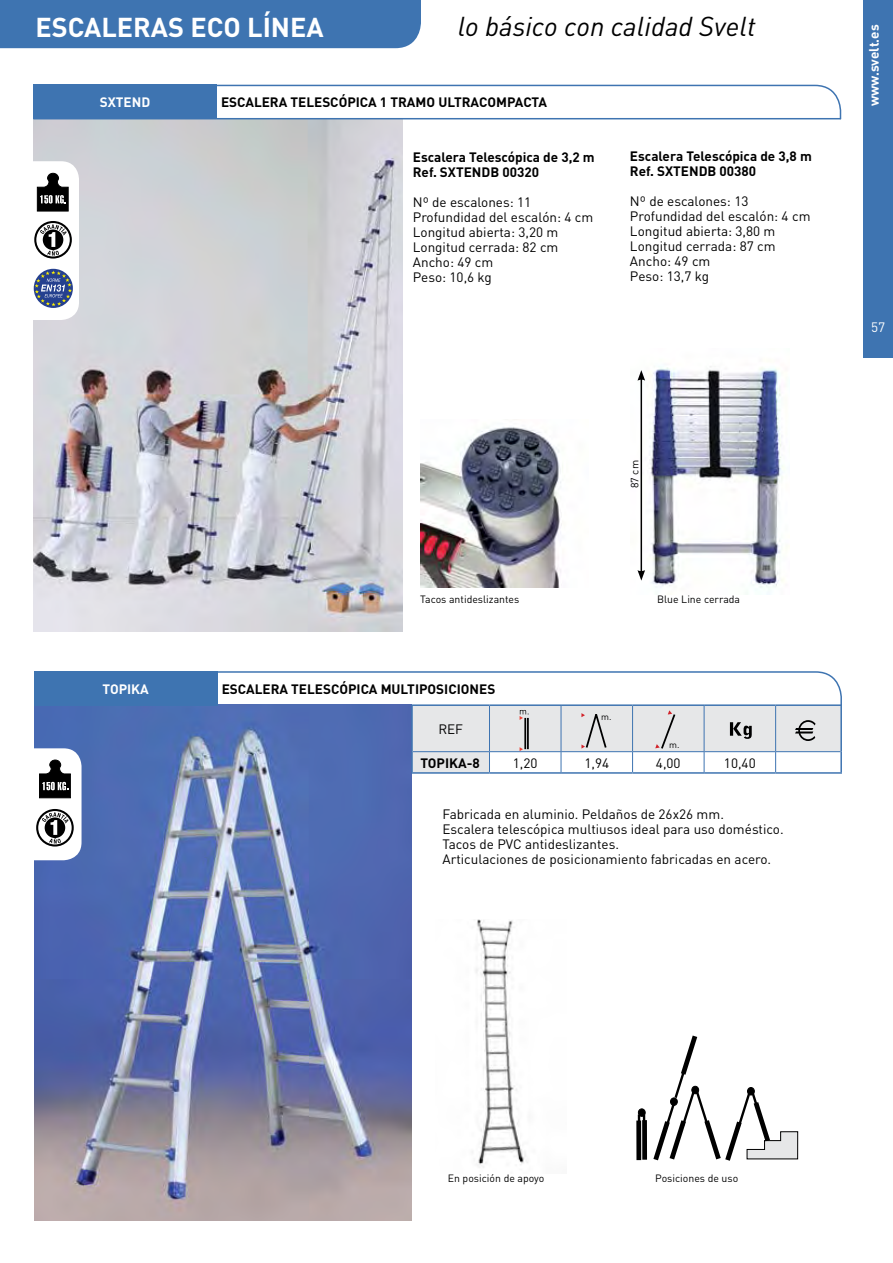
<style>
.page{position:relative;width:893px;height:1263px;background:#fff}
.page>*{position:absolute;margin:0;border:0;box-sizing:border-box;transform-origin:0 0}
.t1{font:italic 27px "DIN";color:#000}
.t2{font:700 27px "DIN";color:#fff}
.t3{font:13.5px/15px "DIN";color:#000}
.t4{font:700 13.5px/15px "DIN";color:#000}
.t5{font:700 13.5px "DIN";color:#fff}
.t6{font:13.5px "DIN";color:#fff}
.t7{font:10.5px "DIN";color:#000}
.t8{font:9px "DIN";color:#000}
</style>
<div class="page">
<div style="left:863px;top:0;width:30px;height:358px;background:#3e74b1"></div>
<div style="left:0;top:0;width:421px;height:48px;background:#3e74b1"></div>
<img style="left:34px;top:860px;width:378px;height:360px">
<svg style="left:34px;top:671px;width:808px;height:189px"></svg>
<hr style="left:527px;top:718px;width:2px;height:31px;background:#000">
<hr style="left:524px;top:718px;width:2px;height:31px;background:#000">
<img style="left:472px;top:919px;width:56px;height:249px">
<svg style="left:636px;top:1035px;width:163px;height:126px"></svg>
<div style="left:747px;top:1087px;width:7px;height:8px;background:#000;border-radius:50%"></div>
<div style="left:747px;top:1087px;width:7px;height:8px;border:1px solid #000;border-radius:50%"></div>
<div style="left:638px;top:1109px;width:7px;height:7px;background:#000;border-radius:50%"></div>
<div style="left:638px;top:1109px;width:7px;height:7px;border:1px solid #000;border-radius:50%"></div>
<img style="left:33px;top:121px;width:370px;height:510px">
<img style="left:640px;top:366px;width:144px;height:228px">
<img style="left:420px;top:427px;width:143px;height:160px">
<svg style="left:33px;top:161px;width:46px;height:159px"></svg>
<svg style="left:33px;top:84px;width:809px;height:37px"></svg>
<hr style="left:641px;top:378px;width:1px;height:194px;background:#000">
<svg style="left:637px;top:370px;width:8px;height:11px"></svg>
<svg style="left:637px;top:570px;width:8px;height:11px"></svg>
<h1 class="t2" style="left:35px;top:9px;width:172px">ESCALERAS eco</h1>
<h1 class="t2" style="left:247px;top:9px;width:16px">línea</h1>
<h1 class="t1" style="left:458px;top:10px;width:299px">lo básico con calidad Svelt</h1>
<p class="t5" style="left:100px;top:94px;width:52px">SXTEND</p>
<p class="t4" style="left:221px;top:94px;width:327px">ESCALERA TELESCÓPICA 1 TRAMO ULTRACOMPACTA</p>
<p class="t4" style="left:413px;top:149px;width:183px">Escalera Telescópica de 3,2 m<br>Ref. SXTENDB 00320</p>
<p class="t3" style="left:413px;top:194px;width:182px">Nº de escalones: 11<br>Profundidad del escalón: 4 cm<br>Longitud abierta: 3,20 m<br>Longitud cerrada: 82 cm<br>Ancho: 49 cm<br>Peso: 10,6 kg</p>
<p class="t4" style="left:630px;top:149px;width:183px">Escalera Telescópica de 3,8 m<br>Ref. SXTENDB 00380</p>
<p class="t3" style="left:630px;top:194px;width:182px">Nº de escalones: 13<br>Profundidad del escalón: 4 cm<br>Longitud abierta: 3,80 m<br>Longitud cerrada: 87 cm<br>Ancho: 49 cm<br>Peso: 13,7 kg</p>
<p class="t7" style="left:628px;top:488px;width:29px;rotate:-90deg">87 cm</p>
<p class="t7" style="left:420px;top:592px;width:101px">Tacos antideslizantes</p>
<p class="t7" style="left:657px;top:592px;width:85px">Blue Line cerrada</p>
<p class="t5" style="left:103px;top:680px;width:48px">TOPIKA</p>
<p class="t4" style="left:222px;top:681px;width:275px">ESCALERA TELESCÓPICA MULTIPOSICIONES</p>
<p class="t8" style="left:601px;top:711px;width:12px">m.</p>
<p class="t3" style="left:438px;top:721px;width:26px">REF</p>
<p class="t4" style="left:420px;top:755px;width:9px">topika</p>
<p class="t4" style="left:467px;top:755px;width:15px">-8</p>
<p class="t3" style="left:513px;top:755px;width:26px">1,20</p>
<p class="t3" style="left:584px;top:755px;width:26px">1,94</p>
<p class="t3" style="left:656px;top:755px;width:26px">4,00</p>
<p class="t3" style="left:724px;top:755px;width:33px">10,40</p>
<p class="t8" style="left:669px;top:739px;width:12px">m.</p>
<p class="t3" style="left:442px;top:806px;width:343px">Fabricada en aluminio. Peldaños de 26x26 mm.<br>Escalera telescópica multiusos ideal para uso doméstico.<br>Tacos de PVC antideslizantes.<br>Articulaciones de posicionamiento fabricadas en acero.</p>
<p class="t5" style="left:865px;top:106px;width:83px;rotate:-90deg">www.svelt.es</p>
<p class="t6" style="left:871px;top:319px;width:16px">57</p>
<p class="t7" style="left:448px;top:1171px;width:98px">En posición de apoyo</p>
<p class="t7" style="left:655px;top:1171px;width:85px">Posiciones de uso</p>
</div>
